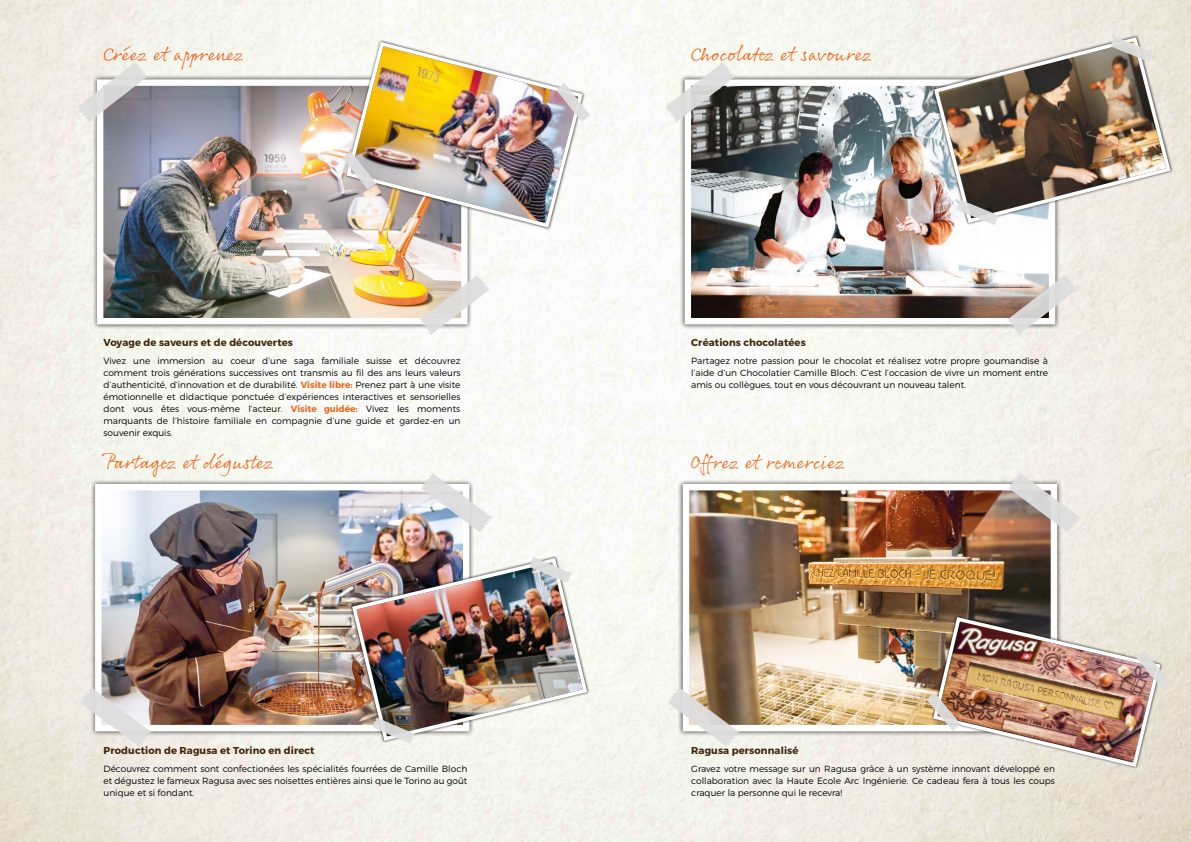
<style>
.page{position:relative;width:1191px;height:842px;background:#fff}
.page>*{position:absolute;margin:0;border:0;box-sizing:border-box;transform-origin:0 0}
.t1{font:20px "Rollerscript Smooth";letter-spacing:.02em;color:#ec671d}
.t2{font:700 10px "Montserrat";letter-spacing:.01em;color:#43250b}
.t3{font:300 9px/12px "Montserrat";color:#000;text-align:justify}
.s1{font-weight:700;color:#ec671d}
</style>
<div class="page">
<img style="left:94px;top:76px;width:377px;height:252px">
<svg style="left:77px;top:61px;width:71px;height:62px;background:#c9c6c7"></svg>
<svg style="left:419px;top:274px;width:71px;height:61px"></svg>
<img style="left:92px;top:481px;width:381px;height:254px">
<svg style="left:79px;top:687px;width:73px;height:60px;background:#d9d5d2"></svg>
<svg style="left:420px;top:472px;width:72px;height:61px"></svg>
<img style="left:344px;top:40px;width:241px;height:190px">
<svg style="left:342px;top:151px;width:34px;height:39px"></svg>
<svg style="left:555px;top:82px;width:35px;height:40px"></svg>
<img style="left:350px;top:556px;width:239px;height:187px">
<svg style="left:372px;top:717px;width:43px;height:27px"></svg>
<svg style="left:528px;top:557px;width:44px;height:26px"></svg>
<img style="left:681px;top:76px;width:377px;height:252px">
<svg style="left:664px;top:61px;width:71px;height:62px"></svg>
<svg style="left:1006px;top:274px;width:71px;height:61px;background:#dad3cf"></svg>
<img style="left:679px;top:481px;width:381px;height:254px">
<svg style="left:667px;top:687px;width:72px;height:60px;background:#c7c0b5"></svg>
<svg style="left:1007px;top:472px;width:73px;height:61px;background:#d0c2ba"></svg>
<img style="left:931px;top:35px;width:241px;height:190px">
<svg style="left:955px;top:199px;width:44px;height:26px"></svg>
<svg style="left:1109px;top:36px;width:44px;height:26px"></svg>
<img style="left:926px;top:615px;width:244px;height:154px">
<h1 class="t1" style="left:104px;top:42px;width:142px">Créez et apprenez</h1>
<h1 class="t1" style="left:691px;top:42px;width:182px">Chocolatez et savourez</h1>
<p class="t2" style="left:104px;top:336px;width:191px">Voyage de saveurs et de découvertes</p>
<p class="t3" style="left:104px;top:355px;width:358px">Vivez une immersion au coeur d’une saga familiale suisse et découvrez comment trois générations successives ont transmis au fil des ans leurs valeurs d’authenticité, d’innovation et de durabilité. <span class="s1">Visite libre:</span> Prenez part à une visite émotionnelle et didactique ponctuée d’expériences interactives et sensorielles dont vous êtes vous-même l’acteur. <span class="s1">Visite guidée:</span> Vivez les moments marquants de l’histoire familiale en compagnie d’une guide et gardez-en un souvenir exquis.</p>
<p class="t2" style="left:691px;top:336px;width:116px">Créations chocolatées</p>
<p class="t3" style="left:691px;top:355px;width:358px">Partagez notre passion pour le chocolat et réalisez votre propre goumandise à l’aide d’un Chocolatier Camille Bloch. C’est l’occasion de vivre un moment entre amis ou collègues, tout en vous découvrant un nouveau talent.</p>
<h1 class="t1" style="left:104px;top:449px;width:171px">Partagez et dégustez</h1>
<h1 class="t1" style="left:691px;top:449px;width:155px">Offrez et remerciez</h1>
<p class="t2" style="left:104px;top:744px;width:212px">Production de Ragusa et Torino en direct</p>
<p class="t3" style="left:104px;top:763px;width:365px">Découvrez comment sont confectionées les spécialités fourrées de Camille Bloch et dégustez le fameux Ragusa avec ses noisettes entières ainsi que le Torino au goût unique et si fondant.</p>
<p class="t2" style="left:691px;top:744px;width:109px">Ragusa personnalisé</p>
<p class="t3" style="left:691px;top:763px;width:365px">Gravez votre message sur un Ragusa grâce à un système innovant développé en collaboration avec la Haute Ecole Arc Ingénierie. Ce cadeau fera à tous les coups craquer la personne qui le recevra!</p>
</div>
